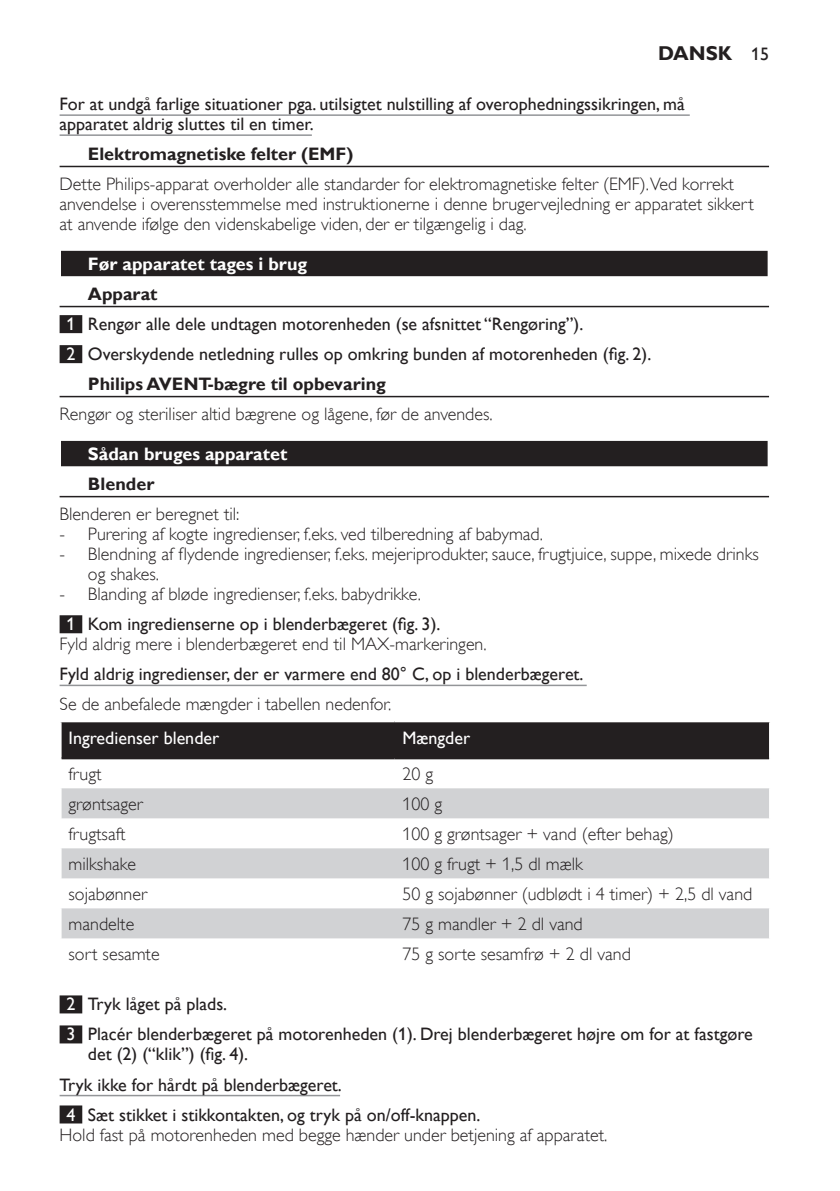
<style>
.page{position:relative;width:840px;height:1191px;background:#fff}
.page>*{position:absolute;margin:0;border:0;box-sizing:border-box;transform-origin:0 0}
.t1{font:700 20px "Gill Sans Alt One WGL";color:#231f20}
.t2{font:18px/20px "Gill Sans Alt One WGL Light";color:#231f20}
.t3{font:18px/20px "Gill Sans Alt One WGL";color:#231f20}
.t4{font:700 18px "Gill Sans Alt One WGL";color:#231f20}
.t5{font:700 18px "Gill Sans Alt One WGL";color:#fff}
.t6{font:18px "Gill Sans Alt One WGL";color:#fff}
.s1{font-weight:400;font-size:18px}
.s2{color:#fff}
</style>
<div class="page">
<hr style="left:60px;top:114px;width:629px;height:2px;background:#939598">
<hr style="left:60px;top:134px;width:252px;height:2px;background:#939598">
<hr style="left:60px;top:166px;width:708px;height:1px;background:#231f20">
<div style="left:60px;top:250px;width:708px;height:28px;background:#d3d3d3"></div>
<div style="left:61px;top:251px;width:706px;height:25px;background:#231f20"></div>
<hr style="left:60px;top:306px;width:708px;height:1px;background:#231f20">
<div style="left:60px;top:315px;width:22px;height:18px;background:#231f20"></div>
<div style="left:60px;top:345px;width:22px;height:18px;background:#231f20"></div>
<hr style="left:60px;top:396px;width:708px;height:1px;background:#231f20">
<div style="left:60px;top:440px;width:708px;height:28px;background:#c2c1c1"></div>
<div style="left:61px;top:441px;width:706px;height:25px;background:#231f20"></div>
<hr style="left:60px;top:496px;width:708px;height:1px;background:#231f20">
<div style="left:60px;top:615px;width:22px;height:18px;background:#231f20"></div>
<hr style="left:60px;top:684px;width:526px;height:2px;background:#939598">
<div style="left:60px;top:995px;width:22px;height:18px;background:#231f20"></div>
<div style="left:60px;top:1025px;width:22px;height:18px;background:#231f20"></div>
<hr style="left:60px;top:1094px;width:280px;height:2px;background:#939598">
<div style="left:60px;top:1105px;width:22px;height:18px;background:#231f20"></div>
<div style="left:62px;top:722px;width:706px;height:35px;background:#231f20"></div>
<svg style="left:62px;top:788px;width:706px;height:150px;fill:#d1d2d4"></svg>
<hr style="left:62px;top:757px;width:332px;height:2px;background:#231f20">
<hr style="left:394px;top:757px;width:374px;height:2px;background:#231f20">
<p class="t1" style="left:657px;top:40px;width:112px">DanSk <span class="s1">15</span></p>
<p class="t3" style="left:60px;top:94px;width:626px">For at undgå farlige situationer pga. utilsigtet nulstilling af overophedningssikringen, må apparatet aldrig sluttes til en timer.</p>
<p class="t4" style="left:88px;top:142px;width:267px">Elektromagnetiske felter (EmF)</p>
<p class="t2" style="left:60px;top:174px;width:695px">Dette Philips-apparat overholder alle standarder for elektromagnetiske felter (EMF).Ved korrekt anvendelse i overensstemmelse med instruktionerne i denne brugervejledning er apparatet sikkert at anvende ifølge den videnskabelige viden, der er tilgængelig i dag.</p>
<p class="t5" style="left:88px;top:252px;width:221px">Før apparatet tages i brug</p>
<p class="t4" style="left:88px;top:282px;width:71px">apparat</p>
<p class="t3" style="left:66px;top:314px;width:518px"><span class="s2">1</span> Rengør alle dele undtagen motorenheden (se afsnittet “Rengøring”).</p>
<p class="t3" style="left:66px;top:344px;width:586px"><span class="s2">2</span> Overskydende netledning rulles op omkring bunden af motorenheden (fig. 2).</p>
<p class="t4" style="left:88px;top:372px;width:299px">philips avEnt-bægre til opbevaring</p>
<p class="t2" style="left:60px;top:404px;width:434px">Rengør og steriliser altid bægrene og lågene, før de anvendes.</p>
<p class="t5" style="left:88px;top:442px;width:201px">Sådan bruges apparatet</p>
<p class="t4" style="left:88px;top:472px;width:68px">Blender</p>
<p class="t2" style="left:60px;top:504px;width:181px">Blenderen er beregnet til:</p>
<p class="t2" style="left:60px;top:524px;width:484px">- Purering af kogte ingredienser, f.eks. ved tilberedning af babymad.</p>
<p class="t2" style="left:88px;top:544px;width:672px;text-indent:-28px">- Blendning af flydende ingredienser, f.eks. mejeriprodukter, sauce, frugtjuice, suppe, mixede drinks og shakes.</p>
<p class="t2" style="left:60px;top:584px;width:363px">- Blanding af bløde ingredienser, f.eks. babydrikke.</p>
<p class="t3" style="left:66px;top:614px;width:375px"><span class="s2">1</span> Kom ingredienserne op i blenderbægeret (fig. 3).</p>
<p class="t2" style="left:60px;top:634px;width:428px">Fyld aldrig mere i blenderbægeret end til MAX-markeringen.</p>
<p class="t3" style="left:60px;top:664px;width:525px">Fyld aldrig ingredienser, der er varmere end 80° C, op i blenderbægeret.</p>
<p class="t2" style="left:60px;top:694px;width:333px">Se de anbefalede mængder i tabellen nedenfor.</p>
<p class="t6" style="left:69px;top:726px;width:152px">Ingredienser blender</p>
<p class="t6" style="left:402px;top:726px;width:69px">Mængder</p>
<p class="t2" style="left:69px;top:764px;width:34px">frugt</p>
<p class="t2" style="left:402px;top:764px;width:32px">20 g</p>
<p class="t2" style="left:69px;top:794px;width:76px">grøntsager</p>
<p class="t2" style="left:402px;top:794px;width:41px">100 g</p>
<p class="t2" style="left:69px;top:824px;width:58px">frugtsaft</p>
<p class="t2" style="left:402px;top:824px;width:273px">100 g grøntsager + vand (efter behag)</p>
<p class="t2" style="left:69px;top:854px;width:69px">milkshake</p>
<p class="t2" style="left:402px;top:854px;width:182px">100 g frugt + 1,5 dl mælk</p>
<p class="t2" style="left:69px;top:884px;width:80px">sojabønner</p>
<p class="t2" style="left:402px;top:884px;width:351px">50 g sojabønner (udblødt i 4 timer) + 2,5 dl vand</p>
<p class="t2" style="left:69px;top:914px;width:67px">mandelte</p>
<p class="t2" style="left:402px;top:914px;width:182px">75 g mandler + 2 dl vand</p>
<p class="t2" style="left:69px;top:944px;width:93px">sort sesamte</p>
<p class="t2" style="left:402px;top:944px;width:230px">75 g sorte sesamfrø + 2 dl vand</p>
<p class="t3" style="left:66px;top:989px;width:687px;line-height:30px"><span class="s2">2</span> Tryk låget på plads.<br><span class="s2">3</span> Placér blenderbægeret på motorenheden (1). Drej blenderbægeret højre om for at fastgøre</p>
<p class="t3" style="left:88px;top:1044px;width:161px">det (2) (“klik”) (fig. 4).</p>
<p class="t3" style="left:60px;top:1074px;width:284px">Tryk ikke for hårdt på blenderbægeret.</p>
<p class="t3" style="left:66px;top:1104px;width:415px"><span class="s2">4</span> Sæt stikket i stikkontakten, og tryk på on/off-knappen.</p>
<p class="t2" style="left:60px;top:1124px;width:549px">Hold fast på motorenheden med begge hænder under betjening af apparatet.</p>
</div>
